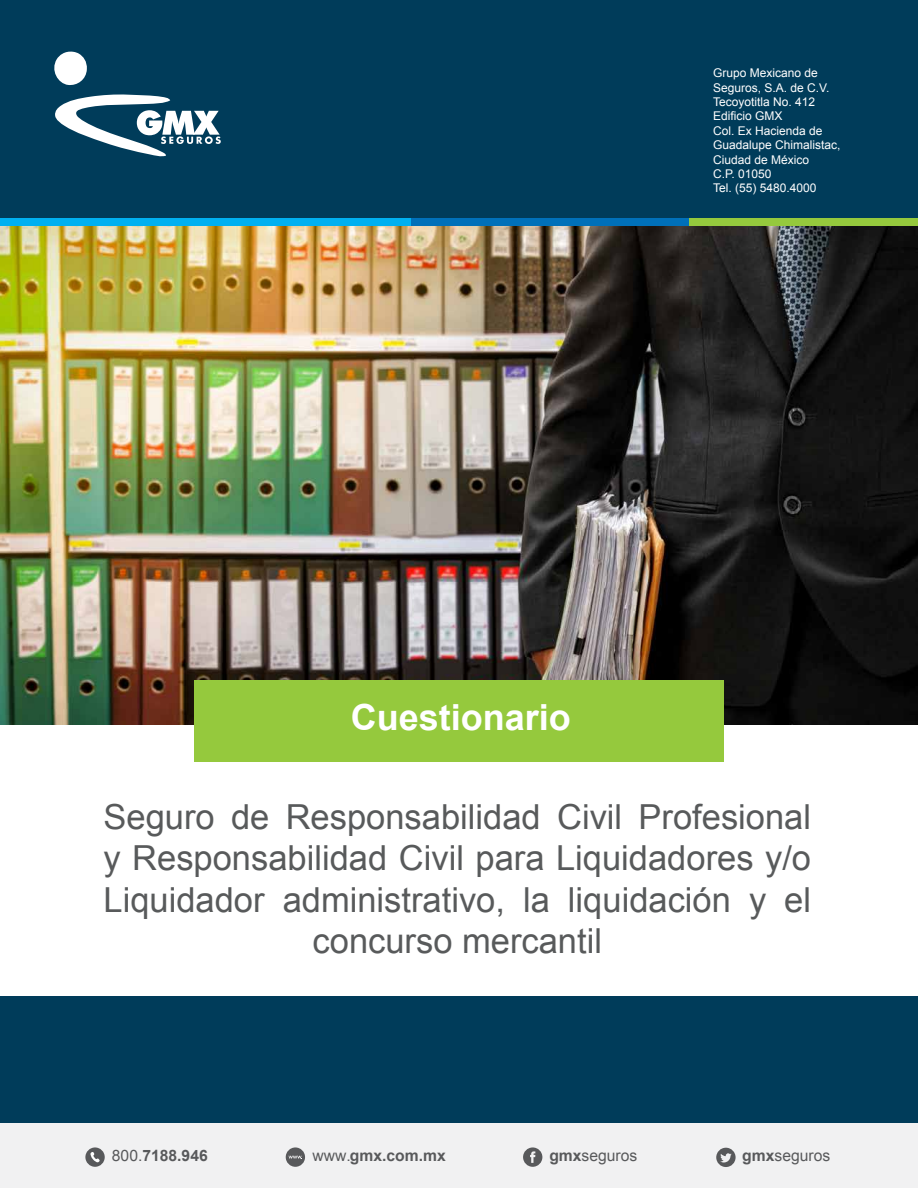
<style>
.page{position:relative;width:918px;height:1188px;background:#fff}
.page>*{position:absolute;margin:0;border:0;box-sizing:border-box;transform-origin:0 0}
.t1{font:700 36px "Arial";color:#fff}
.t2{font:34.5px/41.4px "Arial";color:#585a5b;text-align:center}
.t3{font:700 15.75px "Arial";color:#58595b}
.t4{font:15.75px "Arial";color:#58595b}
.t5{font:12px/14.4px "Arial";color:#fff}
.s1{font-weight:400}
.s2{font-weight:700}
</style>
<div class="page">
<div style="left:0;top:0;width:918px;height:218px;background:#003c5a"></div>
<svg style="left:54px;top:51px;width:33px;height:35px"></svg>
<svg style="left:55px;top:94px;width:166px;height:63px"></svg>
<div style="left:689px;top:218px;width:229px;height:13px;background:#95c93d"></div>
<div style="left:410px;top:218px;width:279px;height:13px;background:#0070b9"></div>
<div style="left:0;top:218px;width:410px;height:13px;background:#00b0f0"></div>
<div style="left:0;top:1123px;width:918px;height:65px;background:#f1f1f2"></div>
<svg style="left:523px;top:1147px;width:19px;height:20px"></svg>
<svg style="left:716px;top:1148px;width:20px;height:19px"></svg>
<div style="left:286px;top:1147px;width:19px;height:20px;background:#58595b;border-radius:50%"></div>
<svg style="left:289px;top:1156px;width:13px;height:3px"></svg>
<svg style="left:85px;top:1147px;width:20px;height:20px"></svg>
<svg style="left:90px;top:1152px;width:10px;height:10px"></svg>
<img style="left:1px;top:226px;width:916px;height:498px">
<div style="left:195px;top:680px;width:529px;height:81px;background:#95c93d"></div>
<div style="left:1px;top:996px;width:917px;height:127px;background:#003c5a"></div>
<p class="t5" style="left:713px;top:66px;width:129px">Grupo Mexicano de<br>Seguros, S.A. de C.V.<br>Tecoyotitla No. 412<br>Edificio GMX<br>Col. Ex Hacienda de<br>Guadalupe Chimalistac,<br>Ciudad de México<br>C.P. 01050<br>Tel. (55) 5480.4000</p>
<h1 class="t1" style="left:351px;top:693px;width:222px">Cuestionario</h1>
<h2 class="t2" style="left:104px;top:796px;width:709px">Seguro de Responsabilidad Civil Profesional y Responsabilidad Civil para Liquidadores y/o Liquidador administrativo, la liquidación y el concurso mercantil</h2>
<h3 class="t3" style="left:112px;top:1145px;width:97px"><span class="s1">800.</span>7188.946</h3>
<h3 class="t3" style="left:312px;top:1145px;width:135px"><span class="s1">www.</span>gmx.com.mx</h3>
<h3 class="t4" style="left:549px;top:1145px;width:90px"><span class="s2">gmx</span>seguros</h3>
<h3 class="t4" style="left:742px;top:1145px;width:90px"><span class="s2">gmx</span>seguros</h3>
</div>
